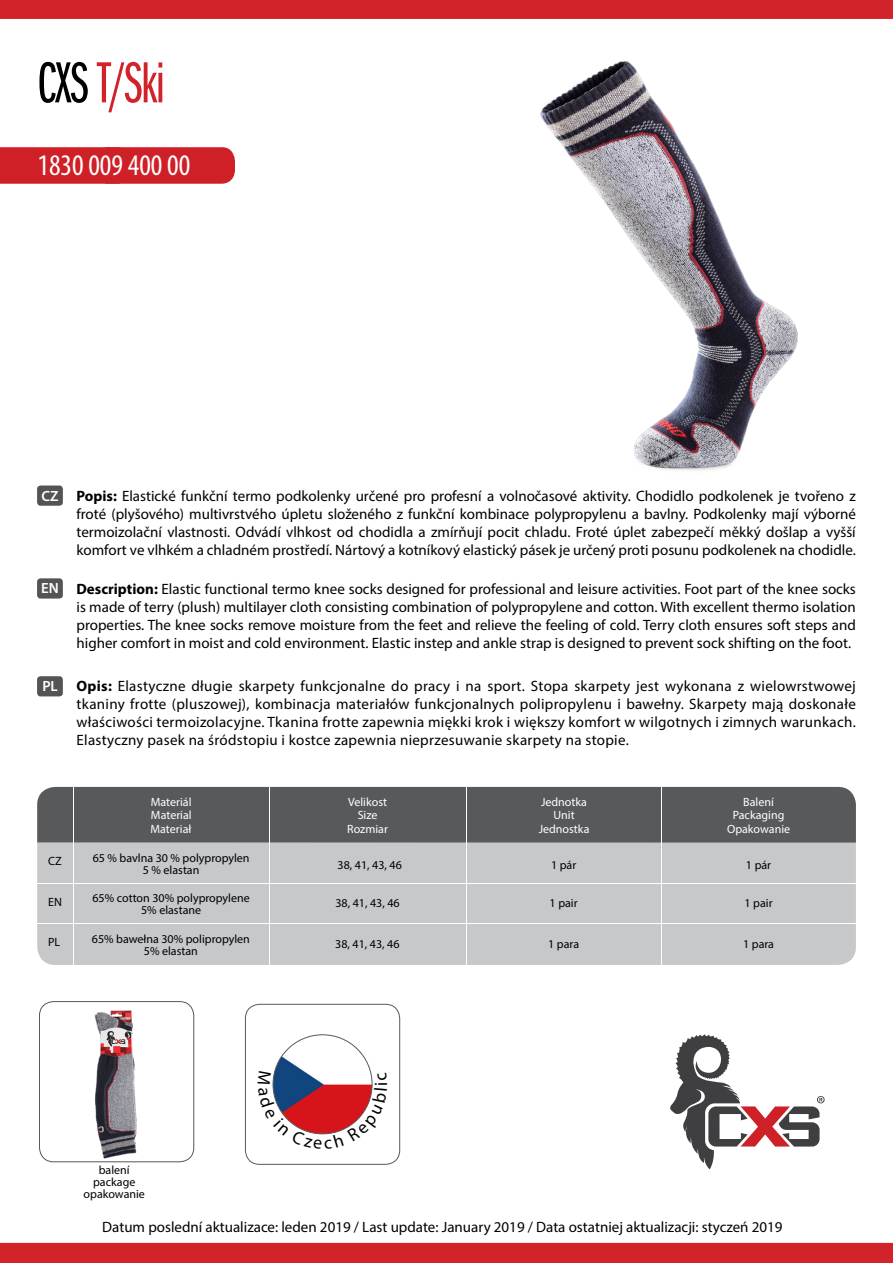
<style>
.page{position:relative;width:893px;height:1263px;background:#fff}
.page>*{position:absolute;margin:0;border:0;box-sizing:border-box;transform-origin:0 0}
.t1{font:60px "Franklin Got Itc DOT Boo Ext Com";letter-spacing:-.01em;color:#d2232a}
.t2{font:condensed 30px "Myriad Pro";color:#fff}
.t3{font:15px/18px "Myriad Pro";color:#000;text-align:justify}
.t4{font:600 14.85px "Myriad Pro";color:#fff}
.t5{font:12px/12px "Myriad Pro";color:#000;text-align:center}
.t6{font:12px "Myriad Pro";color:#fff}
.s1{color:#000}
.s2{font-weight:700}
</style>
<div class="page">
<div style="left:0;top:147px;width:235px;height:37px;background:#cf2027"></div>
<img style="left:540px;top:61px;width:258px;height:410px">
<img style="left:94px;top:1010px;width:43px;height:149px">
<div style="left:39px;top:1001px;width:155px;height:161px;border:1px solid #58595b;border-radius:14px"></div>
<div style="left:245px;top:1004px;width:155px;height:161px;border:1px solid #58595b;border-radius:14px"></div>
<img style="left:273px;top:1035px;width:99px;height:99px;border-radius:50px">
<svg style="left:670px;top:1034px;width:155px;height:135px"></svg>
<div style="left:37px;top:485px;width:26px;height:21px;background:#545456;border-radius:3px"></div>
<div style="left:37px;top:578px;width:26px;height:21px;background:#545456;border-radius:3px"></div>
<div style="left:37px;top:676px;width:26px;height:20px;background:#545456;border-radius:3px"></div>
<div style="left:0;top:0;width:893px;height:19px;background:#d2232a"></div>
<div style="left:0;top:1243px;width:893px;height:20px;background:#d2232a"></div>
<div style="left:37px;top:787px;width:819px;height:178px;background:#c7c8ca;border-radius:18px"></div>
<div style="left:37px;top:787px;width:819px;height:55px;background:#58595b"></div>
<hr style="left:37px;top:923px;width:819px;height:1px;background:#fff">
<hr style="left:37px;top:883px;width:819px;height:1px;background:#fff">
<hr style="left:73px;top:787px;width:1px;height:178px;background:#fff">
<hr style="left:661px;top:787px;width:1px;height:178px;background:#fff">
<hr style="left:466px;top:787px;width:1px;height:178px;background:#fff">
<hr style="left:269px;top:787px;width:1px;height:178px;background:#fff">
<svg style="left:272px;top:1071px;width:101px;height:64px"></svg>
<h1 class="t1" style="left:37px;top:51px;width:129px"><span class="s1">CXS</span> T/Ski</h1>
<h2 class="t2" style="left:38px;top:147px;width:154px">1830 009 400 00</h2>
<p class="t4" style="left:42px;top:486px;width:19px">CZ</p>
<p class="t4" style="left:41px;top:579px;width:19px">EN</p>
<p class="t4" style="left:42px;top:677px;width:17px">PL</p>
<p class="t3" style="left:77px;top:486px;width:781px"><span class="s2">Popis:</span> Elastické funkční termo podkolenky určené pro profesní a volnočasové aktivity. Chodidlo podkolenek je tvořeno z froté (plyšového) multivrstvého úpletu složeného z funkční kombinace polypropylenu a bavlny. Podkolenky mají výborné termoizolační vlastnosti. Odvádí vlhkost od chodidla a zmírňují pocit chladu. Froté úplet zabezpečí měkký došlap a vyšší komfort ve vlhkém a chladném prostředí. Nártový a kotníkový elastický pásek je určený proti posunu podkolenek na chodidle.</p>
<p class="t3" style="left:77px;top:579px;width:781px"><span class="s2">Description:</span> Elastic functional termo knee socks designed for professional and leisure activities. Foot part of the knee socks is made of terry (plush) multilayer cloth consisting combination of polypropylene and cotton. With excellent thermo isolation properties. The knee socks remove moisture from the feet and relieve the feeling of cold. Terry cloth ensures soft steps and higher comfort in moist and cold environment. Elastic instep and ankle strap is designed to prevent sock shifting on the foot.</p>
<p class="t3" style="left:77px;top:677px;width:781px"><span class="s2">Opis:</span> Elastyczne długie skarpety funkcjonalne do pracy i na sport. Stopa skarpety jest wykonana z wielowrstwowej tkaniny frotte (pluszowej), kombinacja materiałów funkcjonalnych polipropylenu i bawełny. Skarpety mają doskonałe właściwości termoizolacyjne. Tkanina frotte zapewnia miękki krok i większy komfort w wilgotnych i zimnych warunkach.<br>Elastyczny pasek na śródstopiu i kostce zapewnia nieprzesuwanie skarpety na stopie.</p>
<p class="t6" style="left:151px;top:794px;width:42px">Materiál</p>
<p class="t6" style="left:151px;top:821px;width:42px">Materiał</p>
<p class="t6" style="left:151px;top:808px;width:42px">Material</p>
<p class="t6" style="left:348px;top:794px;width:40px">Velikost</p>
<p class="t6" style="left:347px;top:821px;width:42px">Rozmiar</p>
<p class="t6" style="left:358px;top:808px;width:21px">Size</p>
<p class="t6" style="left:541px;top:794px;width:48px">Jednotka</p>
<p class="t6" style="left:539px;top:821px;width:52px">Jednostka</p>
<p class="t6" style="left:553px;top:808px;width:23px">Unit</p>
<p class="t6" style="left:743px;top:794px;width:32px">Balení</p>
<p class="t6" style="left:727px;top:821px;width:65px">Opakowanie</p>
<p class="t6" style="left:733px;top:808px;width:53px">Packaging</p>
<p class="t5" style="left:48px;top:855px;width:15px">CZ</p>
<p class="t5" style="left:93px;top:851px;width:158px">65 % bavlna 30 % polypropylen<br>5 % elastan</p>
<p class="t5" style="left:746px;top:859px;width:27px">1 pár</p>
<p class="t5" style="left:551px;top:859px;width:27px">1 pár</p>
<p class="t5" style="left:338px;top:859px;width:66px">38, 41, 43, 46</p>
<p class="t5" style="left:48px;top:896px;width:15px">EN</p>
<p class="t5" style="left:92px;top:892px;width:159px">65% cotton 30% polypropylene<br>5% elastane</p>
<p class="t5" style="left:335px;top:897px;width:66px">38, 41, 43, 46</p>
<p class="t5" style="left:550px;top:897px;width:30px">1 pair</p>
<p class="t5" style="left:745px;top:897px;width:30px">1 pair</p>
<p class="t5" style="left:48px;top:936px;width:14px">PL</p>
<p class="t5" style="left:92px;top:932px;width:160px">65% bawełna 30% polipropylen<br>5% elastan</p>
<p class="t5" style="left:335px;top:938px;width:66px">38, 41, 43, 46</p>
<p class="t5" style="left:548px;top:938px;width:32px">1 para</p>
<p class="t5" style="left:743px;top:938px;width:32px">1 para</p>
<p class="t5" style="left:84px;top:1163px;width:63px">balení package opakowanie</p>
<p class="t3" style="left:102px;top:1218px;width:682px">Datum poslední aktualizace: leden 2019 / Last update: January 2019 / Data ostatniej aktualizacji: styczeń 2019</p>
</div>
